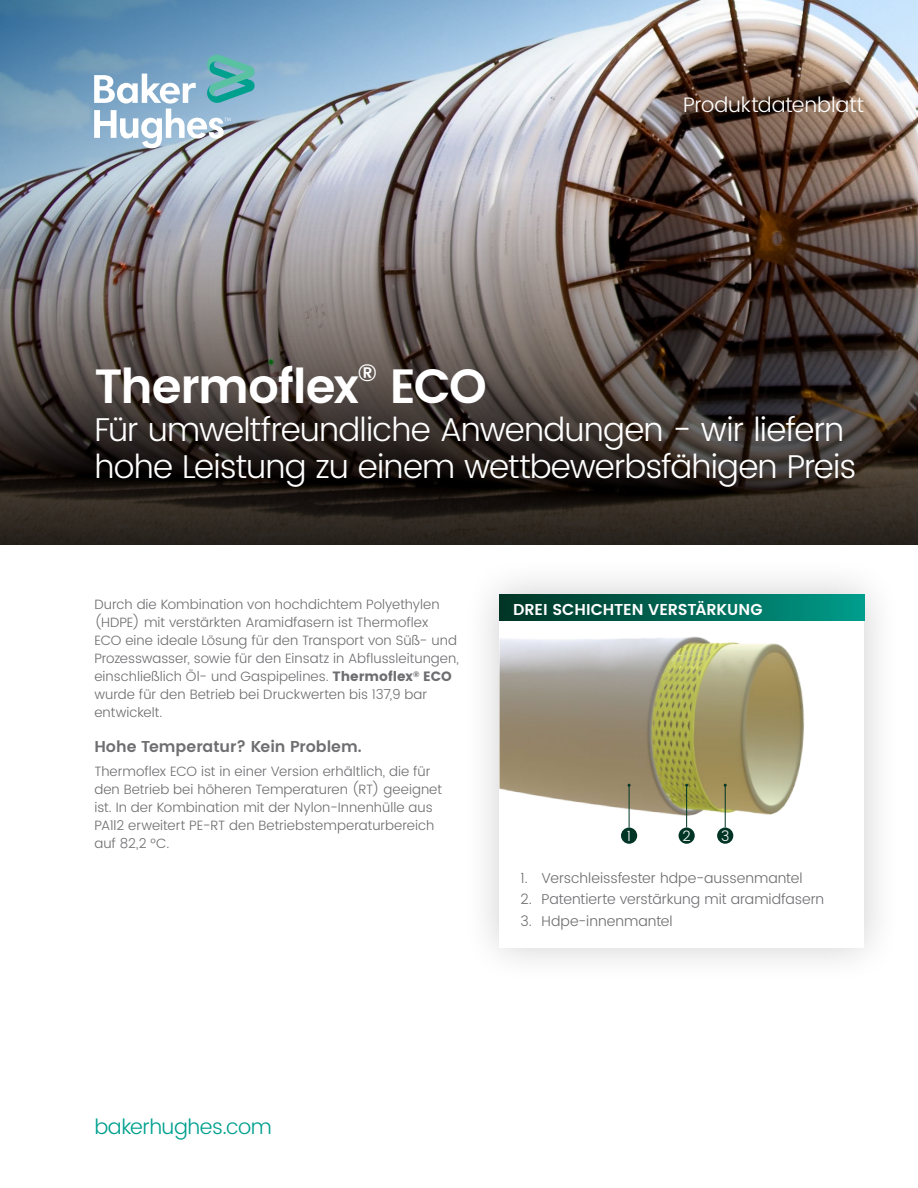
<style>
.page{position:relative;width:918px;height:1188px;background:#fff}
.page>*{position:absolute;margin:0;border:0;box-sizing:border-box;transform-origin:0 0}
.t1{font:600 48px "Poppins";letter-spacing:-.025em;color:#fff}
.t2{font:300 33px/37.5px "Poppins";letter-spacing:-.025em;color:#fff}
.t3{font:600 23.55px "Poppins";color:#fff}
.t4{font:300 21px "Poppins";letter-spacing:-.005em;color:#fff}
.t5{font:300 21px "Poppins";letter-spacing:-.02em;color:#00a08e}
.t6{font:600 15.75px "Poppins";letter-spacing:-.005em;color:#6e6e71}
.t7{font:600 15.75px "Poppins";letter-spacing:-.005em;color:#fff}
.t8{font:300 14.25px "Poppins";color:#6e6e71}
.t9{font:300 14.25px "Poppins";color:#fff}
.t10{font:300 13.5px/18px "Poppins";color:#6e6e71}
.s1{font-weight:400}
</style>
<div class="page">
<svg style="left:0;top:289px;width:918px;height:255px;background:#3f3732"></svg>
<img style="left:0;top:0;width:918px;height:289px">
<div style="left:462px;top:556px;width:440px;height:429px;background:#000;opacity:.2"></div>
<div style="left:500px;top:594px;width:364px;height:353px;background:#fff"></div>
<img style="left:500px;top:636px;width:305px;height:179px">
<div style="left:500px;top:594px;width:364px;height:27px;background:linear-gradient(to right,#003323,#009b89)"></div>
<div style="left:689px;top:756px;width:72px;height:94px;background:#000;opacity:.2"></div>
<hr style="left:725px;top:785px;width:1px;height:43px;background:#003525">
<div style="left:651px;top:756px;width:72px;height:94px;background:#000;opacity:.2"></div>
<hr style="left:686px;top:785px;width:1px;height:43px;background:#003525">
<div style="left:593px;top:756px;width:72px;height:94px;background:#000;opacity:.2"></div>
<hr style="left:629px;top:785px;width:1px;height:43px;background:#003525">
<svg style="left:94px;top:53px;width:161px;height:95px"></svg>
<h3 class="t4" style="left:683px;top:90px;width:182px">Produktdatenblatt</h3>
<h1 class="t1" style="left:94px;top:351px;width:266px">Thermoflex</h1>
<h3 class="t3" style="left:358px;top:355px;width:20px">®</h3>
<h1 class="t1" style="left:390px;top:351px;width:99px">ECO</h1>
<h2 class="t2" style="left:94px;top:412px;width:764px">Für umweltfreundliche Anwendungen - wir liefern hohe Leistung zu einem wettbewerbsfähigen Preis</h2>
<p class="t10" style="left:94px;top:596px;width:366px">Durch die Kombination von hochdichtem Polyethylen (HDPE) mit verstärkten Aramidfasern ist Thermoflex<br>ECO eine ideale Lösung für den Transport von Süß- und Prozesswasser, sowie für den Einsatz in Abflussleitungen, einschließlich Öl- und Gaspipelines. <span class="s1">Thermoflex</span><sup>®</sup> <span class="s1">ECO </span>wurde für den Betrieb bei Druckwerten bis 137,9 bar entwickelt.</p>
<p class="t6" style="left:94px;top:735px;width:269px">Hohe Temperatur? Kein Problem.</p>
<p class="t10" style="left:94px;top:763px;width:349px">Thermoflex ECO ist in einer Version erhältlich, die für den Betrieb bei höheren Temperaturen (RT) geeignet ist. In der Kombination mit der Nylon-Innenhülle aus PA1l2 erweitert PE-RT den Betriebstemperaturbereich auf 82,2 °C.</p>
<p class="t7" style="left:513px;top:597px;width:89px">Drei Sch ichte</p>
<p class="t7" style="left:632px;top:597px;width:132px">n Verstärkung</p>
<p class="t9" style="left:627px;top:826px;width:6px">1</p>
<p class="t9" style="left:683px;top:825px;width:10px">2</p>
<p class="t9" style="left:721px;top:826px;width:10px">3</p>
<p class="t8" style="left:521px;top:868px;width:284px">1. Verschleissfester hdpe-aussenmantel</p>
<p class="t8" style="left:521px;top:889px;width:305px">2. Patentierte verstärkung mit aramidfasern</p>
<p class="t8" style="left:521px;top:910px;width:154px">3. Hdpe-innenmantel</p>
<h3 class="t5" style="left:94px;top:1112px;width:179px">bakerhughes.com</h3>
</div>
